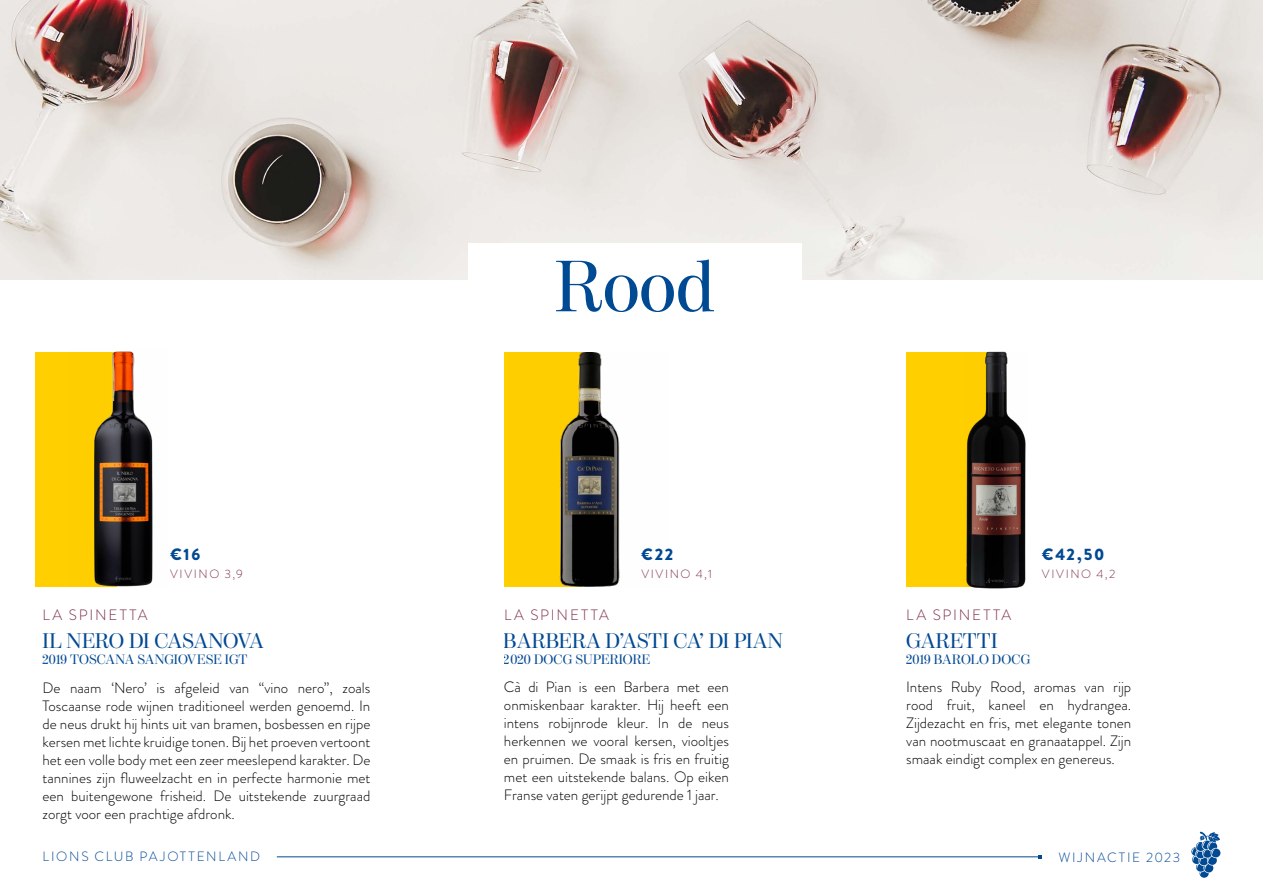
<style>
.page{position:relative;width:1263px;height:893px;background:#fff}
.page>*{position:absolute;margin:0;border:0;box-sizing:border-box;transform-origin:0 0}
.t1{font:72px "Moderno FB";color:#004993}
.t2{font:21px "Moderno FB";color:#004993}
.t3{font:900 16.5px "Brandon Grotesque";letter-spacing:.1em;color:#004993}
.t4{font:300 15px/18px "Brandon Grotesque";color:#000;text-align:justify}
.t5{font:300 15px "Brandon Grotesque";letter-spacing:.12em;color:#7d2f49}
.t6{font:13.5px "Moderno FB";letter-spacing:.005em;color:#004993}
.t7{font:300 13.5px "Brandon Grotesque";letter-spacing:.13em;color:#004993}
.t8{font:300 12px "Brandon Grotesque";letter-spacing:.14em;color:#7d2f49}
</style>
<div class="page">
<hr style="left:277px;top:856px;width:763px;height:1px;background:#004993">
<svg style="left:1191px;top:832px;width:29px;height:46px"></svg>
<img style="left:0;top:0;width:1263px;height:279px">
<div style="left:468px;top:243px;width:333px;height:68px;background:#fff"></div>
<div style="left:35px;top:353px;width:82px;height:234px;background:#ffcf00"></div>
<div style="left:504px;top:353px;width:81px;height:234px;background:#ffcf00"></div>
<div style="left:906px;top:353px;width:82px;height:234px;background:#ffcf00"></div>
<img style="left:559px;top:353px;width:61px;height:234px">
<img style="left:964px;top:352px;width:62px;height:237px">
<img style="left:68px;top:351px;width:85px;height:236px">
<h1 class="t1" style="left:555px;top:246px;width:161px">Rood</h1>
<p class="t3" style="left:170px;top:543px;width:32px">€16</p>
<p class="t3" style="left:641px;top:543px;width:34px">€22</p>
<p class="t3" style="left:1042px;top:543px;width:64px">€42,50</p>
<p class="t8" style="left:641px;top:565px;width:72px">VIVINO 4,1</p>
<p class="t8" style="left:170px;top:565px;width:74px">VIVINO 3,9</p>
<p class="t8" style="left:1042px;top:565px;width:75px">VIVINO 4,2</p>
<p class="t5" style="left:43px;top:605px;width:106px">LA SPINETTA</p>
<p class="t5" style="left:504px;top:604px;width:106px">LA SPINETTA</p>
<p class="t5" style="left:906px;top:604px;width:106px">LA SPINETTA</p>
<h2 class="t2" style="left:43px;top:629px;width:223px">IL NERO DI CASANOVA</h2>
<p class="t6" style="left:43px;top:652px;width:206px">2019 TOSCANA SANGIOVESE IGT</p>
<h2 class="t2" style="left:504px;top:629px;width:281px">BARBERA D’ASTI CA’ DI PIAN</h2>
<p class="t6" style="left:504px;top:652px;width:148px">2020 DOCG SUPERIORE</p>
<h2 class="t2" style="left:906px;top:629px;width:93px">GARETTI</h2>
<p class="t6" style="left:906px;top:652px;width:126px">2019 BAROLO DOCG</p>
<p class="t4" style="left:43px;top:679px;width:329px">De naam ‘Nero’ is afgeleid van “vino nero”, zoals Toscaanse rode wijnen traditioneel werden genoemd. In de neus drukt hij hints uit van bramen, bosbessen en rijpe kersen met lichte kruidige tonen. Bij het proeven vertoont het een volle body met een zeer meeslepend karakter. De tannines zijn fluweelzacht en in perfecte harmonie met een buitengewone frisheid. De uitstekende zuurgraad zorgt voor een prachtige afdronk.</p>
<p class="t4" style="left:504px;top:678px;width:227px">Cà di Pian is een Barbera met een onmiskenbaar karakter. Hij heeft een intens robijnrode kleur. In de neus herkennen we vooral kersen, viooltjes en pruimen. De smaak is fris en fruitig met een uitstekende balans. Op eiken Franse vaten gerijpt gedurende 1 jaar.</p>
<p class="t4" style="left:906px;top:678px;width:227px">Intens Ruby Rood, aromas van rijp rood fruit, kaneel en hydrangea.<br>Zijdezacht en fris, met elegante tonen van nootmuscaat en granaatappel. Zijn smaak eindigt complex en genereus.</p>
<p class="t7" style="left:43px;top:847px;width:219px">LIONS CLUB PAJOTTENLAND</p>
<p class="t7" style="left:1058px;top:848px;width:123px">WIJNACTIE 2023</p>
</div>
